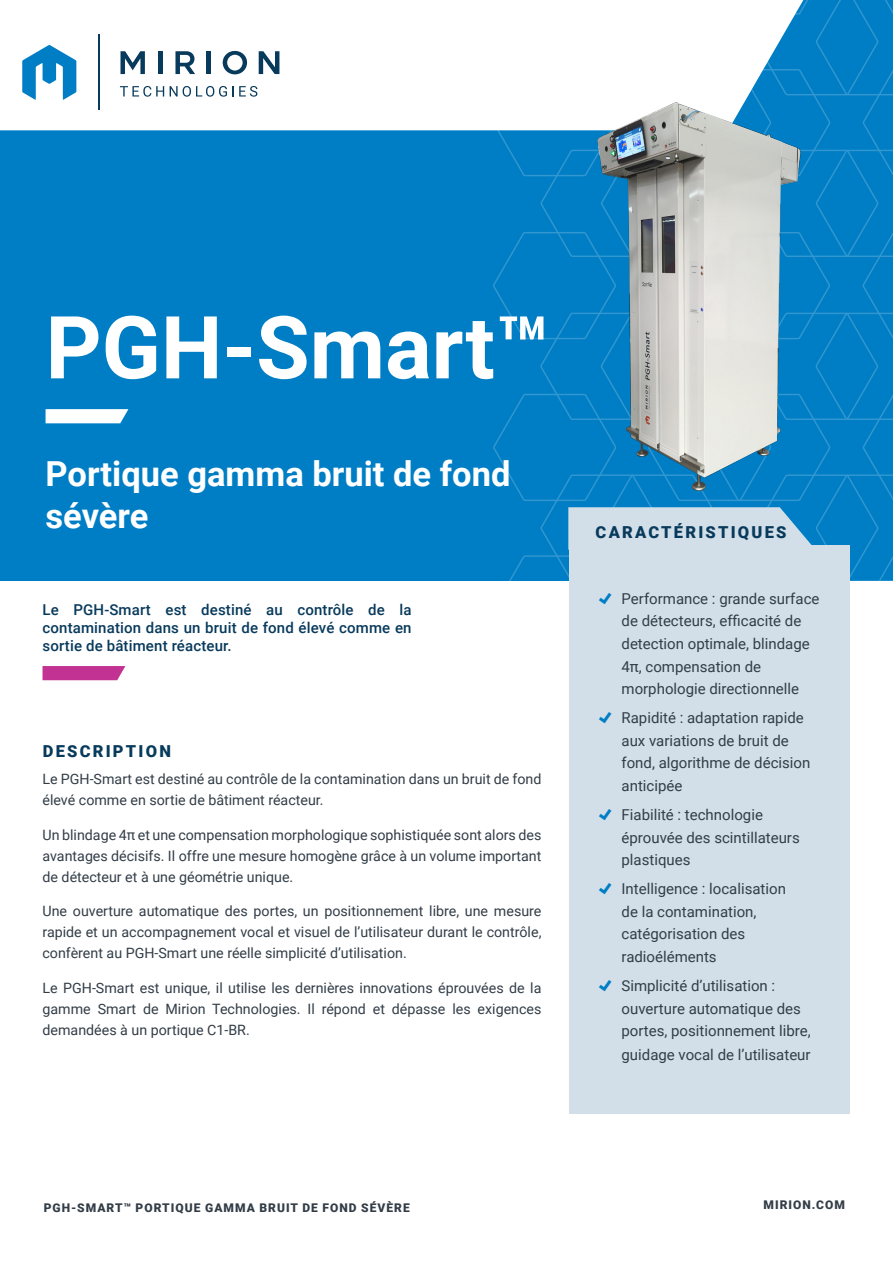
<style>
.page{position:relative;width:893px;height:1263px;background:#fff}
.page>*{position:absolute;margin:0;border:0;box-sizing:border-box;transform-origin:0 0}
.t1{font:700 87px "Roboto";color:#fff}
.t2{font:700 34.5px/42px "Roboto";color:#fff}
.t3{font:900 16.5px "Roboto";letter-spacing:.135em;color:#083a5c}
.t4{font:15px/22.5px "Roboto";color:#323d47}
.t5{font:500 15px/18px "Roboto";letter-spacing:.01em;color:#083a5c;text-align:justify}
.t6{font:14.25px/21px "Roboto";color:#323d47;text-align:justify}
.t7{font:900 12px "Roboto";letter-spacing:.085em;color:#323d47}
</style>
<div class="page">
<div style="left:0;top:0;width:893px;height:581px;background:#007ec5"></div>
<div style="left:0;top:0;width:492px;height:130px;background:#fff"></div>
<svg style="left:22px;top:45px;width:54px;height:55px"></svg>
<svg style="left:121px;top:51px;width:24px;height:23px"></svg>
<hr style="left:158px;top:51px;width:4px;height:23px;background:#083a5c">
<svg style="left:175px;top:51px;width:20px;height:23px"></svg>
<div style="left:206px;top:51px;width:5px;height:23px;background:#083a5c"></div>
<svg style="left:223px;top:51px;width:24px;height:23px"></svg>
<svg style="left:259px;top:51px;width:20px;height:23px"></svg>
<hr style="left:98px;top:34px;width:1px;height:76px;background:#083a5c">
<svg style="left:120px;top:86px;width:44px;height:11px"></svg>
<svg style="left:170px;top:86px;width:87px;height:11px"></svg>
<svg style="left:46px;top:409px;width:82px;height:14px"></svg>
<div style="left:569px;top:545px;width:280px;height:569px;background:#d2dfe8"></div>
<svg style="left:492px;top:0;width:401px;height:581px"></svg>
<svg style="left:43px;top:666px;width:82px;height:14px"></svg>
<img style="left:570px;top:89px;width:278px;height:418px">
<h1 class="t1" style="left:46px;top:286px;width:506px">PGH-Smart™</h1>
<h2 class="t2" style="left:46px;top:451px;width:466px">Portique gamma bruit de fond sévère</h2>
<p class="t5" style="left:43px;top:600px;width:371px">Le PGH-Smart est destiné au contrôle de la contamination dans un bruit de fond élevé comme en sortie de bâtiment réacteur.</p>
<p class="t3" style="left:43px;top:739px;width:130px">DESCRIPTION</p>
<p class="t6" style="left:43px;top:768px;width:500px">Le PGH-Smart est destiné au contrôle de la contamination dans un bruit de fond élevé comme en sortie de bâtiment réacteur.</p>
<p class="t6" style="left:43px;top:824px;width:500px">Un blindage 4π et une compensation morphologique sophistiquée sont alors des avantages décisifs. Il offre une mesure homogène grâce à un volume important de détecteur et à une géométrie unique.</p>
<p class="t6" style="left:43px;top:900px;width:500px">Une ouverture automatique des portes, un positionnement libre, une mesure rapide et un accompagnement vocal et visuel de l’utilisateur durant le contrôle, confèrent au PGH-Smart une réelle simplicité d’utilisation.</p>
<p class="t6" style="left:43px;top:977px;width:500px">Le PGH-Smart est unique, il utilise les dernières innovations éprouvées de la gamme Smart de Mirion Technologies. Il répond et dépasse les exigences demandées à un portique C1-BR.</p>
<p class="t3" style="left:596px;top:520px;width:192px">CARACTÉRISTIQUES</p>
<p class="t4" style="left:622px;top:587px;width:199px">Performance : grande surface de détecteurs, efficacité de detection optimale, blindage<br>4π, compensation de morphologie directionnelle</p>
<p class="t4" style="left:622px;top:706px;width:190px">Rapidité : adaptation rapide aux variations de bruit de fond, algorithme de décision anticipée</p>
<p class="t4" style="left:622px;top:803px;width:180px">Fiabilité : technologie éprouvée des scintillateurs plastiques</p>
<p class="t4" style="left:622px;top:877px;width:166px">Intelligence : localisation de la contamination, catégorisation des radioéléments</p>
<p class="t4" style="left:622px;top:974px;width:191px">Simplicité d’utilisation : ouverture automatique des portes, positionnement libre,</p>
<p class="t4" style="left:622px;top:1043px;width:191px">guidage vocal de l’utilisateur</p>
<p class="t7" style="left:44px;top:1199px;width:367px">PGH-SMART™ PORTIQUE GAMMA BRUIT DE FOND SÉVÈRE</p>
<p class="t7" style="left:763px;top:1196px;width:83px">MIRION.COM</p>
</div>
